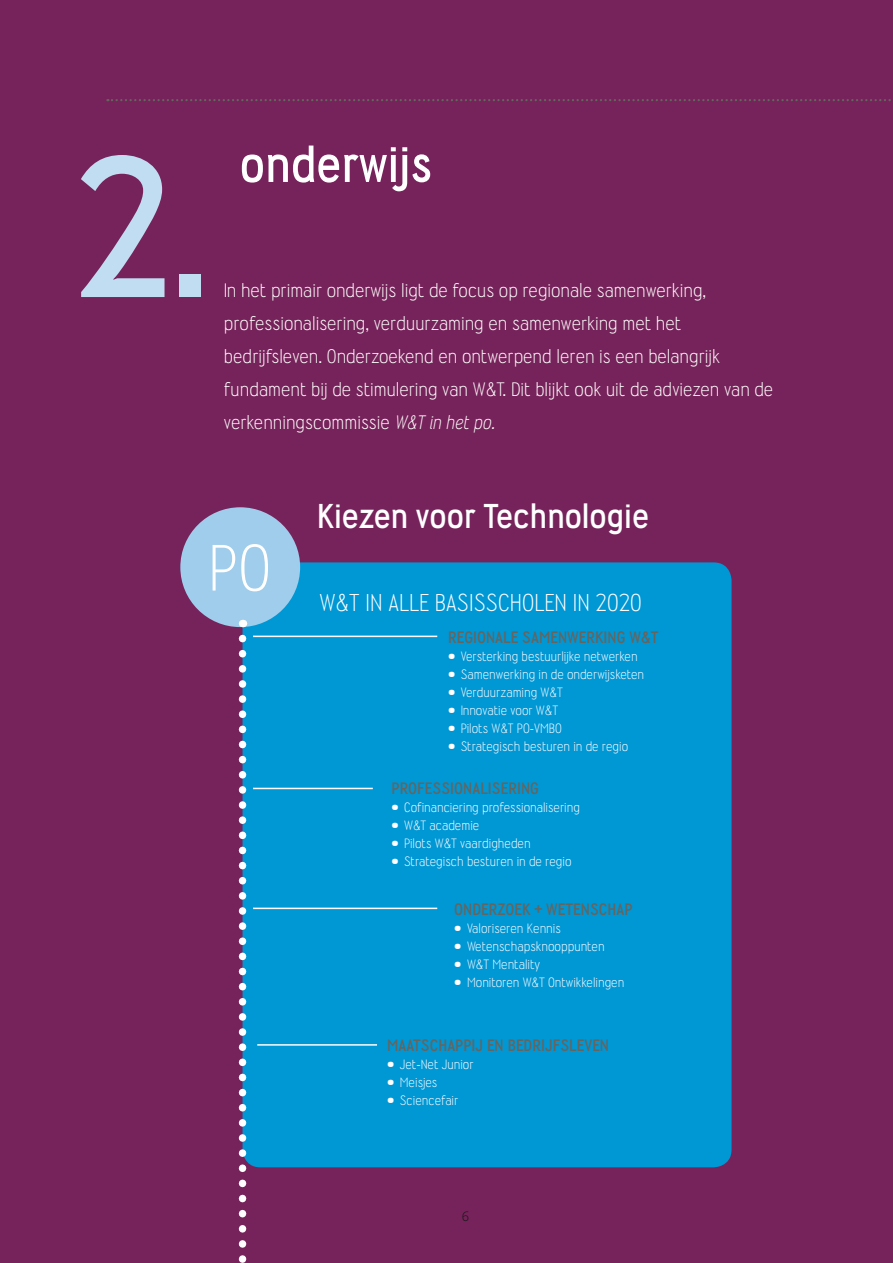
<style>
.page{position:relative;width:893px;height:1263px;background:#77235b}
.page>*{position:absolute;margin:0;border:0;box-sizing:border-box;transform-origin:0 0}
.t1{font:700 199.5px "Wyvern Rg";color:#c0ddf1}
.t2{font:65.4px "Wyvern Lt";color:#fff}
.t3{font:700 51px "Wyvern Rg";color:#fff}
.t4{font:700 34.5px "Wyvern Rg";color:#fff}
.t5{font:24.3px "Wyvern Lt";color:#fff}
.t6{font:19.5px/33px "Wyvern Lt";color:#fff}
.t7{font:700 16.5px "Wyvern Rg";color:#65655f;scale:1.05 1}
.t8{font:13.5px "Wyvern Lt";color:#fff}
.t9{font:300 13.5px "Caecilia LT Std";color:#1a171c}
.s1{font-size:164.1px}
.s2{font-style:italic}
</style>
<div class="page">
<div style="left:243px;top:562px;width:488px;height:605px;background:#0097d5;border-radius:18px"></div>
<div style="left:180px;top:507px;width:120px;height:120px;background:#9fcdeb;border-radius:50%"></div>
<svg style="left:239px;top:638px;width:7px;height:625px"></svg>
<hr style="left:253px;top:636px;width:184px;height:1px;background:#fff">
<hr style="left:253px;top:788px;width:120px;height:1px;background:#fff">
<hr style="left:257px;top:1044px;width:120px;height:2px;background:#fff">
<hr style="left:253px;top:908px;width:184px;height:1px;background:#fff">
<svg style="left:107px;top:99px;width:784px;height:2px"></svg>
<h1 class="t1" style="left:78px;top:113px;width:133px">2<span class="s1">.</span></h1>
<h3 class="t3" style="left:240px;top:135px;width:194px">onderwijs</h3>
<p class="t6" style="left:224px;top:274px;width:551px">In het primair onderwijs ligt de focus op regionale samenwerking, professionalisering, verduurzaming en samenwerking met het bedrijfsleven. Onderzoekend en ontwerpend leren is een belangrijk fundament bij de stimulering van W&amp;T. Dit blijkt ook uit de adviezen van de verkenningscommissie <span class="s2">W&amp;T in het po.</span></p>
<h2 class="t2" style="left:208px;top:533px;width:64px">PO</h2>
<h3 class="t4" style="left:317px;top:496px;width:334px">Kiezen voor Technologie</h3>
<h3 class="t5" style="left:319px;top:589px;width:324px">W&amp;T IN ALLE BASISSCHOLEN IN 2020</h3>
<p class="t7" style="left:448px;top:627px;width:202px">REGIONALE SAMENWERKING W&amp;T</p>
<p class="t8" style="left:448px;top:649px;width:191px">• Versterking bestuurlijke netwerken</p>
<p class="t8" style="left:448px;top:667px;width:198px">• Samenwerking in de onderwijsketen</p>
<p class="t8" style="left:448px;top:685px;width:116px">• Verduurzaming W&amp;T</p>
<p class="t8" style="left:448px;top:703px;width:112px">• Innovatie voor W&amp;T</p>
<p class="t8" style="left:448px;top:721px;width:115px">• Pilots W&amp;T PO-VMBO</p>
<p class="t8" style="left:448px;top:739px;width:182px">• Strategisch besturen in de regio</p>
<p class="t7" style="left:391px;top:779px;width:142px">PROFESSIONALISERING</p>
<p class="t8" style="left:391px;top:800px;width:190px">• Cofinanciering professionalisering</p>
<p class="t8" style="left:391px;top:818px;width:89px">• W&amp;T academie</p>
<p class="t8" style="left:391px;top:836px;width:141px">• Pilots W&amp;T vaardigheden</p>
<p class="t8" style="left:391px;top:854px;width:182px">• Strategisch besturen in de regio</p>
<p class="t7" style="left:454px;top:899px;width:172px">ONDERZOEK + WETENSCHAP</p>
<p class="t8" style="left:454px;top:921px;width:108px">• Valoriseren Kennis</p>
<p class="t8" style="left:454px;top:939px;width:152px">• Wetenschapsknooppunten</p>
<p class="t8" style="left:454px;top:957px;width:87px">• W&amp;T Mentality</p>
<p class="t8" style="left:454px;top:975px;width:172px">• Monitoren W&amp;T Ontwikkelingen</p>
<p class="t7" style="left:387px;top:1036px;width:213px">MAATSCHAPPIJ EN BEDRIJFSLEVEN</p>
<p class="t8" style="left:387px;top:1057px;width:88px">• Jet-Net Junior</p>
<p class="t8" style="left:387px;top:1075px;width:52px">• Meisjes</p>
<p class="t8" style="left:387px;top:1093px;width:73px">• Sciencefair</p>
<p class="t9" style="left:462px;top:1209px;width:9px">6</p>
</div>
